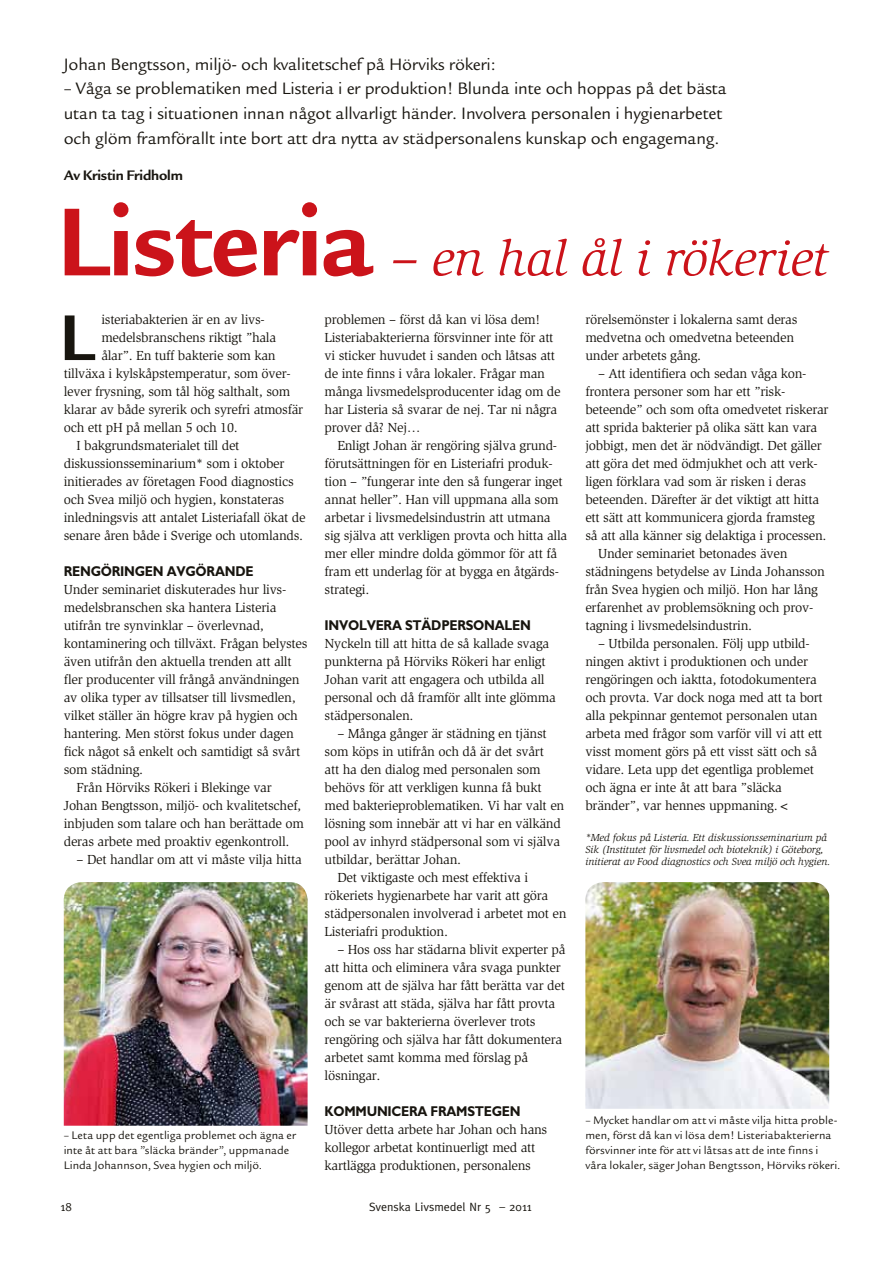
<style>
.page{position:relative;width:893px;height:1263px;background:#fff}
.page>*{position:absolute;margin:0;border:0;box-sizing:border-box;transform-origin:0 0}
.t1{font:700 70.35px "Legacy Sans";color:#18150f}
.t2{font:italic 51px "Slimbach";letter-spacing:-.005em;color:#cb131a}
.t3{font:18px/24.8px "Legacy Sans";letter-spacing:-.01em;color:#18150f}
.t4{font:700 15px "Legacy Sans";letter-spacing:-.01em;color:#18150f}
.t5{font:700 14.25px "Gill Sans";letter-spacing:-.02em;color:#18150f;scale:.9 1}
.t6{font:13.5px/18px "Slimbach";letter-spacing:-.02em;color:#18150f}
.t7{font:12px/15px "Legacy Sans";letter-spacing:.005em;color:#18150f}
.t8{font:12px "Meta";color:#18150f}
.t9{font:italic 10.5px/12px "Slimbach";letter-spacing:-.01em;color:#18150f}
.s1{font-family:"Legacy Sans";font-weight:700;font-style:normal;font-size:105px}
</style>
<div class="page">
<img style="left:585px;top:882px;width:244px;height:227px">
<img style="left:64px;top:882px;width:244px;height:244px">
<h3 class="t3" style="left:64px;top:52px;width:433px">Johan Bengtsson, miljö- och kvalitetschef på Hörviks rökeri:</h3>
<p class="t3" style="left:64px;top:76px;width:665px">– Våga se problematiken med Listeria i er produktion! Blunda inte och hoppas på det bästa utan ta tag i situationen innan något allvarligt händer. Involvera personalen i hygienarbetet och glöm framförallt inte bort att dra nytta av städpersonalens kunskap och engagemang.</p>
<p class="t4" style="left:64px;top:166px;width:121px">Av Kristin Fridholm</p>
<h2 class="t2" style="left:56px;top:229px;width:774px"><span class="s1">Listeria</span> – en hal ål i rökeriet</h2>
<h1 class="t1" style="left:59px;top:297px;width:37px">L</h1>
<p class="t6" style="left:101px;top:311px;width:165px">isteriabakterien är en av livs-</p>
<p class="t6" style="left:325px;top:311px;width:238px">problemen – först då kan vi lösa dem!<br>Listeriabakterierna försvinner inte för att vi sticker huvudet i sanden och låtsas att de inte finns i våra lokaler. Frågar man många livsmedelsproducenter idag om de har Listeria så svarar de nej. Tar ni några prover då? Nej…</p>
<p class="t6" style="left:325px;top:436px;width:244px;text-indent:13px">Enligt Johan är rengöring själva grund&shy;förutsättningen för en Listeriafri produk&shy;tion – ”fungerar inte den så fungerar inget annat heller”. Han vill uppmana alla som arbetar i livsmedelsindustrin att utmana sig själva att verkligen provta och hitta alla mer eller mindre dolda gömmor för att få fram ett underlag för at bygga en åtgärds&shy;strategi.</p>
<p class="t5" style="left:325px;top:617px;width:231px">I NVOLVERA STÄDPERSONALEN</p>
<p class="t6" style="left:325px;top:635px;width:233px">Nyckeln till att hitta de så kallade svaga punkterna på Hörviks Rökeri har enligt Johan varit att engagera och utbilda all personal och då framför allt inte glömma städpersonalen.</p>
<p class="t6" style="left:337px;top:725px;width:211px">– Många gånger är städning en tjänst</p>
<p class="t6" style="left:325px;top:743px;width:221px">som köps in utifrån och då är det svårt</p>
<p class="t6" style="left:325px;top:761px;width:218px">att ha den dialog med personalen som</p>
<p class="t6" style="left:325px;top:779px;width:219px">behövs för att verkligen kunna få bukt</p>
<p class="t6" style="left:325px;top:797px;width:241px">med bakterieproblematiken. Vi har valt en</p>
<p class="t6" style="left:325px;top:815px;width:238px">lösning som innebär att vi har en välkänd</p>
<p class="t6" style="left:325px;top:833px;width:237px">pool av inhyrd städpersonal som vi själva</p>
<p class="t6" style="left:325px;top:851px;width:138px">utbildar, berättar Johan.</p>
<p class="t6" style="left:337px;top:869px;width:192px">Det viktigaste och mest effektiva i</p>
<p class="t6" style="left:325px;top:887px;width:225px">rökeriets hygienarbete har varit att göra</p>
<p class="t6" style="left:325px;top:905px;width:243px">städpersonalen involverad i arbetet mot en</p>
<p class="t6" style="left:325px;top:923px;width:125px">Listeriafri produktion.</p>
<p class="t6" style="left:325px;top:940px;width:242px;text-indent:13px">– Hos oss har städarna blivit experter på att hitta och eliminera våra svaga punkter genom att de själva har fått berätta var det är svårast att städa, själva har fått provta och se var bakterierna överlever trots rengöring och själva har fått dokumentera arbetet samt komma med förslag på lösningar.</p>
<p class="t5" style="left:325px;top:1103px;width:219px">KOMMUNICERA FRAMSTEGEN</p>
<p class="t6" style="left:325px;top:1121px;width:224px">Utöver detta arbete har Johan och hans kollegor arbetat kontinuerligt med att kartlägga produktionen, personalens</p>
<p class="t6" style="left:585px;top:311px;width:214px">rörelsemönster i lokalerna samt deras medvetna och omedvetna beteenden under arbetets gång.</p>
<p class="t6" style="left:598px;top:365px;width:210px">– Att identifiera och sedan våga kon-</p>
<p class="t6" style="left:585px;top:383px;width:201px">frontera personer som har ett ”risk-</p>
<p class="t6" style="left:585px;top:401px;width:245px">beteende” och som ofta omedvetet riskerar</p>
<p class="t6" style="left:585px;top:419px;width:233px">att sprida bakterier på olika sätt kan vara</p>
<p class="t6" style="left:585px;top:437px;width:238px">jobbigt, men det är nödvändigt. Det gäller</p>
<p class="t6" style="left:585px;top:455px;width:234px">att göra det med ödmjukhet och att verk-</p>
<p class="t6" style="left:585px;top:473px;width:222px">ligen förklara vad som är risken i deras</p>
<p class="t6" style="left:585px;top:491px;width:235px">beteenden. Därefter är det viktigt att hitta</p>
<p class="t6" style="left:585px;top:509px;width:231px">ett sätt att kommunicera gjorda framsteg</p>
<p class="t6" style="left:585px;top:527px;width:243px">så att alla känner sig delaktiga i processen.</p>
<p class="t6" style="left:598px;top:545px;width:191px">Under seminariet betonades även</p>
<p class="t6" style="left:585px;top:563px;width:241px">städningens betydelse av Linda Johansson</p>
<p class="t6" style="left:585px;top:581px;width:234px">från Svea hygien och miljö. Hon har lång</p>
<p class="t6" style="left:585px;top:599px;width:229px">erfarenhet av problemsökning och prov-</p>
<p class="t6" style="left:585px;top:616px;width:168px">tagning i livsmedelsindustrin.</p>
<p class="t6" style="left:585px;top:634px;width:239px;text-indent:13px">– Utbilda personalen. Följ upp utbild&shy;ningen aktivt i produktionen och under rengöringen och iaktta, fotodokumentera och provta. Var dock noga med att ta bort alla pekpinnar gentemot personalen utan arbeta med frågor som varför vill vi att ett visst moment görs på ett visst sätt och så vidare. Leta upp det egentliga problemet och ägna er inte åt att bara ”släcka bränder”, var hennes uppmaning.&lt;</p>
<p class="t9" style="left:585px;top:832px;width:247px">*Med fokus på Listeria. Ett diskussionsseminarium på<br>Sik (Institutet för livsmedel och bioteknik) i Göteborg, initierat av Food diagnostics och Svea miljö och hygien.</p>
<p class="t6" style="left:101px;top:329px;width:176px">medelsbranschens riktigt ”hala</p>
<p class="t6" style="left:101px;top:347px;width:176px">ålar”. En tuff bakterie som kan</p>
<p class="t6" style="left:64px;top:365px;width:229px">tillväxa i kylskåpstemperatur, som över-</p>
<p class="t6" style="left:64px;top:383px;width:228px">lever frysning, som tål hög salthalt, som</p>
<p class="t6" style="left:64px;top:401px;width:241px">klarar av både syrerik och syrefri atmosfär</p>
<p class="t6" style="left:64px;top:419px;width:175px">och ett pH på mellan 5 och 10.</p>
<p class="t6" style="left:77px;top:437px;width:164px">I bakgrundsmaterialet till det</p>
<p class="t6" style="left:64px;top:455px;width:222px">diskussionsseminarium* som i oktober</p>
<p class="t6" style="left:64px;top:473px;width:232px">initierades av företagen Food diagnostics</p>
<p class="t6" style="left:64px;top:491px;width:222px">och Svea miljö och hygien, konstateras</p>
<p class="t6" style="left:64px;top:509px;width:243px">inledningsvis att antalet Listeriafall ökat de</p>
<p class="t6" style="left:64px;top:527px;width:241px">senare åren både i Sverige och utomlands.</p>
<p class="t5" style="left:64px;top:563px;width:212px">RENGÖRINGEN AVGÖRANDE</p>
<p class="t6" style="left:64px;top:581px;width:224px">Under seminariet diskuterades hur livs-</p>
<p class="t6" style="left:64px;top:599px;width:214px">medelsbranschen ska hantera Listeria</p>
<p class="t6" style="left:64px;top:617px;width:202px">utifrån tre synvinklar – överlevnad,</p>
<p class="t6" style="left:64px;top:635px;width:245px">kontaminering och tillväxt. Frågan belystes</p>
<p class="t6" style="left:64px;top:653px;width:229px">även utifrån den aktuella trenden att allt</p>
<p class="t6" style="left:64px;top:671px;width:237px">fler producenter vill frångå användningen</p>
<p class="t6" style="left:64px;top:689px;width:233px">av olika typer av tillsatser till livsmedlen,</p>
<p class="t6" style="left:64px;top:707px;width:236px">vilket ställer än högre krav på hygien och</p>
<p class="t6" style="left:64px;top:725px;width:232px">hantering. Men störst fokus under dagen</p>
<p class="t6" style="left:64px;top:743px;width:238px">fick något så enkelt och samtidigt så svårt</p>
<p class="t6" style="left:64px;top:761px;width:81px">som städning.</p>
<p class="t6" style="left:77px;top:779px;width:197px">Från Hörviks Rökeri i Blekinge var</p>
<p class="t6" style="left:64px;top:797px;width:239px">Johan Bengtsson, miljö- och kvalitetschef,</p>
<p class="t6" style="left:64px;top:815px;width:242px">inbjuden som talare och han berättade om</p>
<p class="t6" style="left:64px;top:833px;width:227px">deras arbete med proaktiv egenkontroll.</p>
<p class="t6" style="left:77px;top:851px;width:227px">– Det handlar om att vi måste vilja hitta</p>
<p class="t7" style="left:585px;top:1113px;width:257px">– Mycket handlar om att vi måste vilja hitta proble&shy;men, först då kan vi lösa dem! Listeriabakterierna försvinner inte för att vi låtsas att de inte finns i våra lokaler, säger Johan Bengtsson, Hörviks rökeri.</p>
<p class="t7" style="left:64px;top:1128px;width:234px">– Leta upp det egentliga problemet och ägna er inte åt att bara ”släcka bränder”, uppmanade<br>Linda Johannson, Svea hygien och miljö.</p>
<p class="t8" style="left:61px;top:1200px;width:13px">18</p>
<p class="t8" style="left:369px;top:1200px;width:164px">Svenska Livsmedel Nr 5 – 2011</p>
</div>
